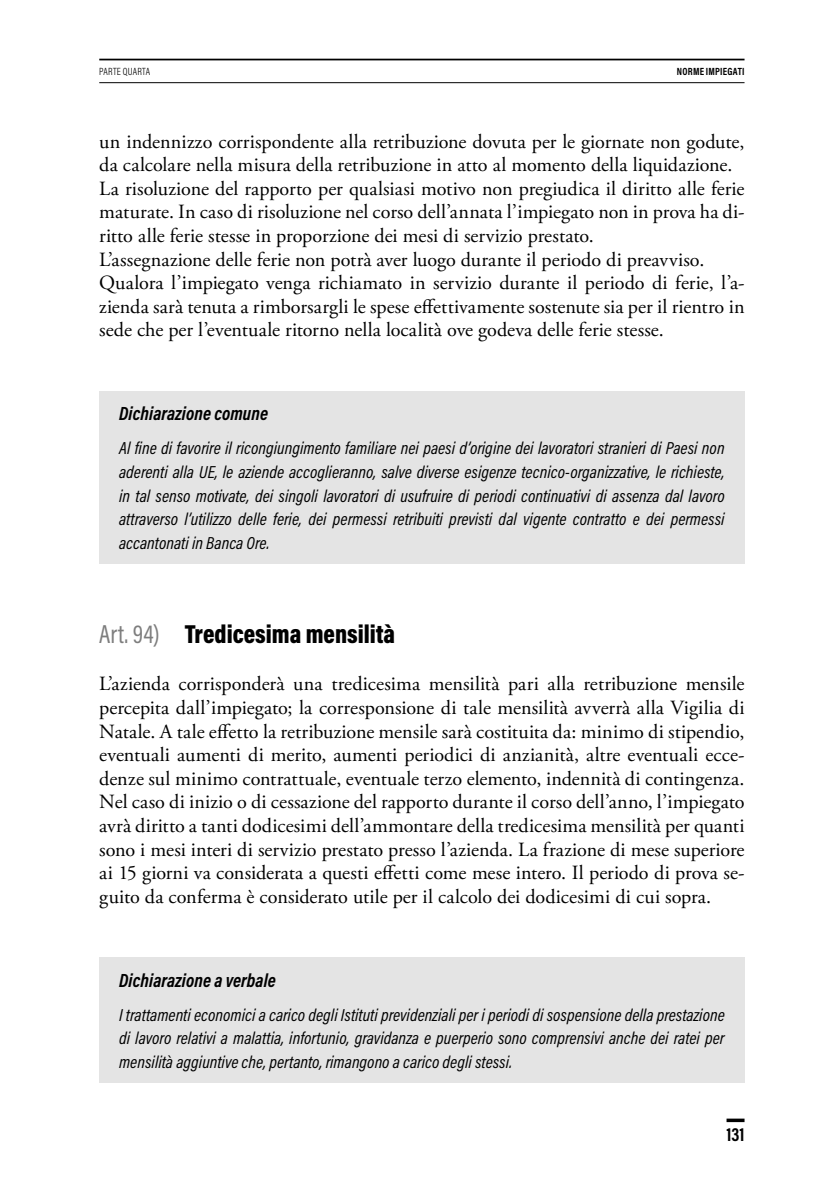
<style>
.page{position:relative;width:819px;height:1191px;background:#fff}
.page>*{position:absolute;margin:0;border:0;box-sizing:border-box;transform-origin:0 0}
.t1{font:900 26.25px "Acumin Pro Cond";color:#000;scale:.95 1}
.t2{font:20.12px/23.6px "Adobe Garamond Pro";color:#000}
.t3{font:italic 700 19.25px "Acumin Pro Cond";letter-spacing:.005em;color:#000;scale:.95 1}
.t4{font:700 19.25px "Acumin Pro Cond";color:#000;scale:.95 1}
.t5{font:italic 17.5px/23.6px "Acumin Pro Cond";color:#000;text-align:justify}
.t6{font:700 10.5px "Acumin Pro Cond";color:#000;scale:.95 1}
.t7{font:300 10.5px "Acumin Pro Cond";letter-spacing:.03em;color:#000;scale:.95 1}
.s1{font-weight:400;color:#7d7d7d}
</style>
<div class="page">
<svg style="left:726px;top:1118px;width:18px;height:4px"></svg>
<hr style="left:99px;top:82px;width:645px;height:1px;background:#000">
<hr style="left:99px;top:59px;width:645px;height:1px;background:#000">
<div style="left:99px;top:391px;width:645px;height:173px;background:#e4e4e4"></div>
<div style="left:99px;top:957px;width:645px;height:125px;background:#e4e4e4"></div>
<p class="t7" style="left:99px;top:64px;width:55px">PARTE QUARTA</p>
<p class="t6" style="left:677px;top:64px;width:9px">NORME</p>
<p class="t6" style="left:706px;top:64px;width:6px">IMPIEGATI</p>
<p class="t2" style="left:99px;top:130px;width:646px">un indennizzo corrispondente alla retribuzione dovuta per le giornate non godute, da calcolare nella misura della retribuzione in atto al momento della liquidazione.<br>La risoluzione del rapporto per qualsiasi motivo non pregiudica il diritto alle ferie maturate. In caso di risoluzione nel corso dell’annata l’impiegato non in prova ha di&shy;ritto alle ferie stesse in proporzione dei mesi di servizio prestato.<br>L’assegnazione delle ferie non potrà aver luogo durante il periodo di preavviso.<br>Qualora l’impiegato venga richiamato in servizio durante il periodo di ferie, l’a&shy;zienda sarà tenuta a rimborsargli le spese effettivamente sostenute sia per il rientro in sede che per l’eventuale ritorno nella località ove godeva delle ferie stesse.</p>
<p class="t3" style="left:119px;top:401px;width:158px">Dichiarazione comune</p>
<p class="t5" style="left:119px;top:436px;width:607px">Al fine di favorire il ricongiungimento familiare nei paesi d’origine dei lavoratori stranieri di Paesi non aderenti alla UE, le aziende accoglieranno, salve diverse esigenze tecnico-organizzative, le richieste, in tal senso motivate, dei singoli lavoratori di usufruire di periodi continuativi di assenza dal lavoro attraverso l’utilizzo delle ferie, dei permessi retribuiti previsti dal vigente contratto e dei permessi accantonati in Banca Ore.</p>
<h1 class="t1" style="left:99px;top:617px;width:313px"><span class="s1">Art. 94)</span> Tredicesima mensilità</h1>
<p class="t2" style="left:99px;top:673px;width:646px;text-align:justify">L’azienda corrisponderà una tredicesima mensilità pari alla retribuzione mensile percepita dall’impiegato; la corresponsione di tale mensilità avverrà alla Vigilia di Natale. A tale effetto la retribuzione mensile sarà costituita da: minimo di stipendio, eventuali aumenti di merito, aumenti periodici di anzianità, altre eventuali ecce&shy;denze sul minimo contrattuale, eventuale terzo elemento, indennità di contingenza.<br>Nel caso di inizio o di cessazione del rapporto durante il corso dell’anno, l’impiegato avrà diritto a tanti dodicesimi dell’ammontare della tredicesima mensilità per quanti sono i mesi interi di servizio prestato presso l’azienda. La frazione di mese superiore ai 15 giorni va considerata a questi effetti come mese intero. Il periodo di prova se&shy;guito da conferma è considerato utile per il calcolo dei dodicesimi di cui sopra.</p>
<p class="t3" style="left:119px;top:967px;width:166px">Dichiarazione a verbale</p>
<p class="t5" style="left:119px;top:1002px;width:607px">I trattamenti economici a carico degli Istituti previdenziali per i periodi di sospensione della prestazione di lavoro relativi a malattia, infortunio, gravidanza e puerperio sono comprensivi anche dei ratei per mensilità aggiuntive che, pertanto, rimangono a carico degli stessi.</p>
<p class="t4" style="left:726px;top:1122px;width:20px">131</p>
</div>
